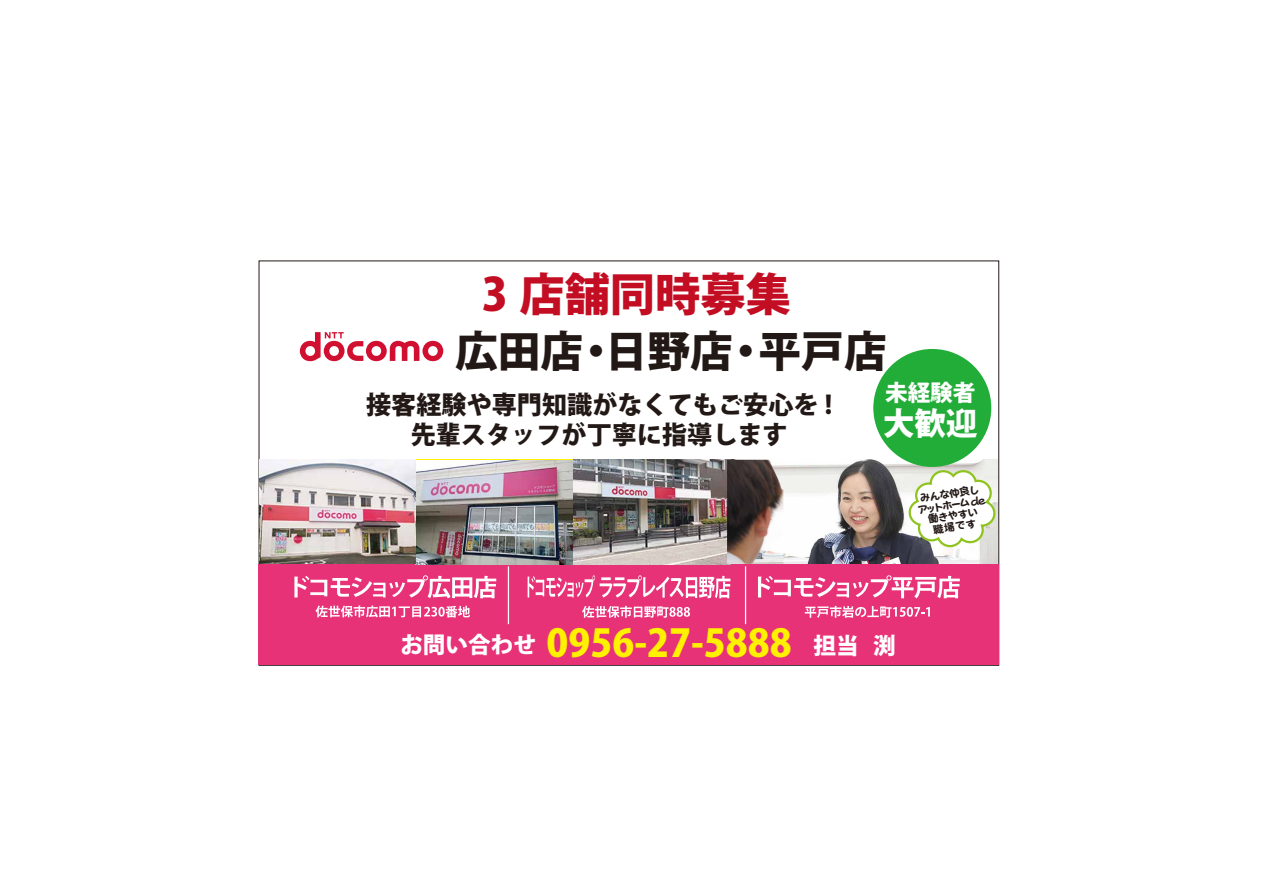
<style>
.page{position:relative;width:1263px;height:893px;background:#fff}
.page>*{position:absolute;margin:0;border:0;box-sizing:border-box;transform-origin:0 0}
.t1{font:800 45.3px "Koz Go Pr 6 N";color:#c30d23}
.t2{font:800 42.75px "Koz Go Pr 6 N";color:#221815}
.t3{font:800 37.8px "Koz Go Pr 6 N";color:#fff100}
.t4{font:800 31.35px "Koz Go Pr 6 N";color:#fff}
.t5{font:800 25.2px/30.2px "Koz Go Pr 6 N";color:#221815;text-align:center}
.t6{font:800 22.65px "Koz Go Pr 6 N";color:#fff}
.t7{font:11.1px/11.1px "Pop Joy Std B";color:#221815;text-align:center}
.s1{font-size:22.65px;color:#fff}
</style>
<div class="page">
<div style="left:259px;top:261px;width:740px;height:405px;background:#fff;border:1px solid #221815"></div>
<svg style="left:300px;top:332px;width:143px;height:29px"></svg>
<div style="left:258px;top:564px;width:741px;height:101px;background:#e73278"></div>
<svg style="left:294px;top:575px;width:202px;height:23px"></svg>
<svg style="left:758px;top:575px;width:202px;height:23px"></svg>
<svg style="left:528px;top:575px;width:202px;height:23px"></svg>
<svg style="left:315px;top:605px;width:155px;height:13px"></svg>
<svg style="left:582px;top:606px;width:108px;height:12px"></svg>
<svg style="left:805px;top:606px;width:125px;height:12px"></svg>
<img style="left:259px;top:459px;width:739px;height:106px">
<div style="left:873px;top:349px;width:118px;height:118px;background:#22ac38;border-radius:50%"></div>
<hr style="left:508px;top:566px;width:1px;height:58px;background:#fff">
<hr style="left:745px;top:566px;width:1px;height:58px;background:#fff">
<img style="left:727px;top:460px;width:56px;height:104px">
<svg style="left:905px;top:469px;width:91px;height:79px"></svg>
<h1 class="t1" style="left:482px;top:269px;width:311px">3 店舗同時募集</h1>
<h2 class="t2" style="left:455px;top:327px;width:433px">広田店・日野店・平戸店</h2>
<p class="t5" style="left:366px;top:390px;width:468px">接客経験や専門知識がなくてもご安心を !先輩スタッフが丁寧に指導します</p>
<p class="t6" style="left:885px;top:380px;width:92px">未経験者</p>
<p class="t4" style="left:883px;top:406px;width:96px">大歓迎</p>
<p class="t7" style="left:915px;top:493px;width:70px;rotate:-9deg">みんな仲良しアットホーム de働きやすい<br>職場です</p>
<h3 class="t3" style="left:400px;top:622px;width:497px"><span class="s1">お問い合わせ</span> 0956-27-5888 <span class="s1">担当 渕</span></h3>
</div>
